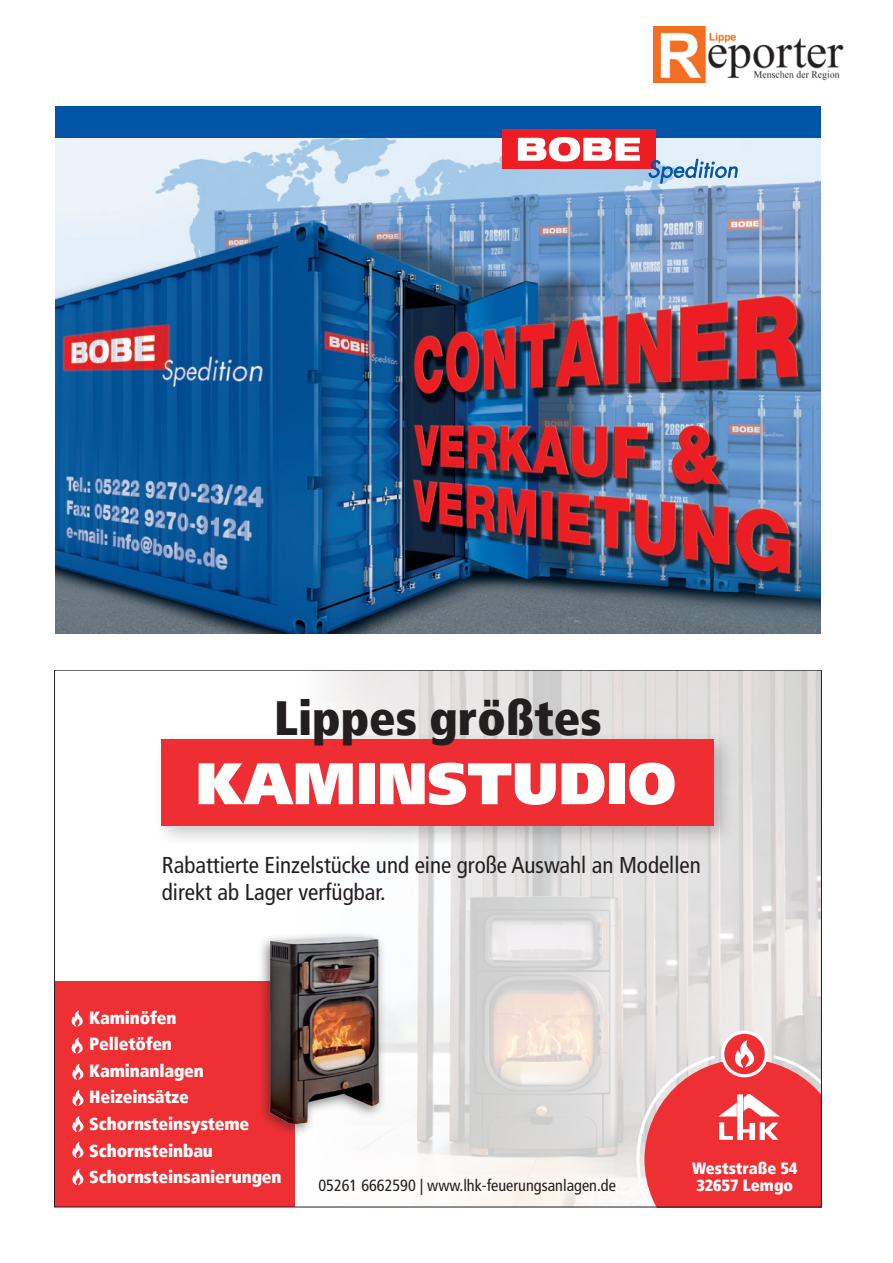
<style>
.page{position:relative;width:893px;height:1263px;background:#fff}
.page>*{position:absolute;margin:0;border:0;box-sizing:border-box;transform-origin:0 0}
.t1{font:900 58.65px "Frutiger LT";color:#fff}
.t2{font:900 condensed 48px "Frutiger LT";color:#231f20}
.t3{font:condensed 22.95px/27.6px "Frutiger LT";color:#231f20}
.t4{font:900 condensed 17.55px/26.5px "Frutiger LT";letter-spacing:-.01em;color:#fff}
.t5{font:condensed 16.2px "Frutiger LT";color:#231f20}
.t6{font:900 condensed 16.2px/17.1px "Frutiger LT";color:#fff}
</style>
<div class="page">
<img style="left:654px;top:27px;width:190px;height:56px">
<svg style="left:327px;top:672px;width:492px;height:533px"></svg>
<svg style="left:723px;top:1032px;width:43px;height:44px"></svg>
<div style="left:721px;top:1030px;width:47px;height:47px;border:3px solid #fff;border-radius:50%"></div>
<svg style="left:636px;top:1040px;width:183px;height:165px;background:#ec6467"></svg>
<div style="left:55px;top:981px;width:240px;height:226px;background:#ee3034"></div>
<svg style="left:71px;top:1010px;width:12px;height:16px"></svg>
<svg style="left:71px;top:1037px;width:12px;height:17px"></svg>
<svg style="left:72px;top:1064px;width:12px;height:16px"></svg>
<svg style="left:72px;top:1090px;width:12px;height:16px"></svg>
<svg style="left:72px;top:1116px;width:12px;height:16px"></svg>
<svg style="left:72px;top:1142px;width:12px;height:16px"></svg>
<svg style="left:72px;top:1169px;width:12px;height:16px"></svg>
<div style="left:257px;top:930px;width:130px;height:207px;background:#231f20;opacity:.55"></div>
<img style="left:263px;top:934px;width:127px;height:193px">
<div style="left:154px;top:731px;width:582px;height:116px;background:#231f20;opacity:.25"></div>
<div style="left:162px;top:739px;width:552px;height:86px;background:#ee2e33"></div>
<img style="left:55px;top:138px;width:766px;height:496px">
<div style="left:55px;top:107px;width:766px;height:31px;background:#0154a6"></div>
<div style="left:503px;top:130px;width:153px;height:39px;background:#ee1d23"></div>
<svg style="left:518px;top:137px;width:122px;height:25px"></svg>
<svg style="left:649px;top:158px;width:88px;height:25px;background:#9fbcdb"></svg>
<h2 class="t2" style="left:274px;top:689px;width:329px">Lippes größtes</h2>
<h1 class="t1" style="left:196px;top:748px;width:481px">KAMINSTUDIO</h1>
<h3 class="t3" style="left:162px;top:851px;width:540px">Rabattierte Einzelstücke und eine große Auswahl an Modellen direkt ab Lager verfügbar.</h3>
<p class="t4" style="left:89px;top:1004px;width:194px">Kaminöfen<br>Pelletöfen<br>Kaminanlagen<br>Heizeinsätze<br>Schornsteinsysteme<br>Schornsteinbau<br>Schornsteinsanierungen</p>
<p class="t5" style="left:318px;top:1176px;width:299px">05261 6662590 | www.lhk-feuerungsanlagen.de</p>
<p class="t6" style="left:692px;top:1160px;width:107px">Weststraße 54<br>32657 Lemgo</p>
</div>
